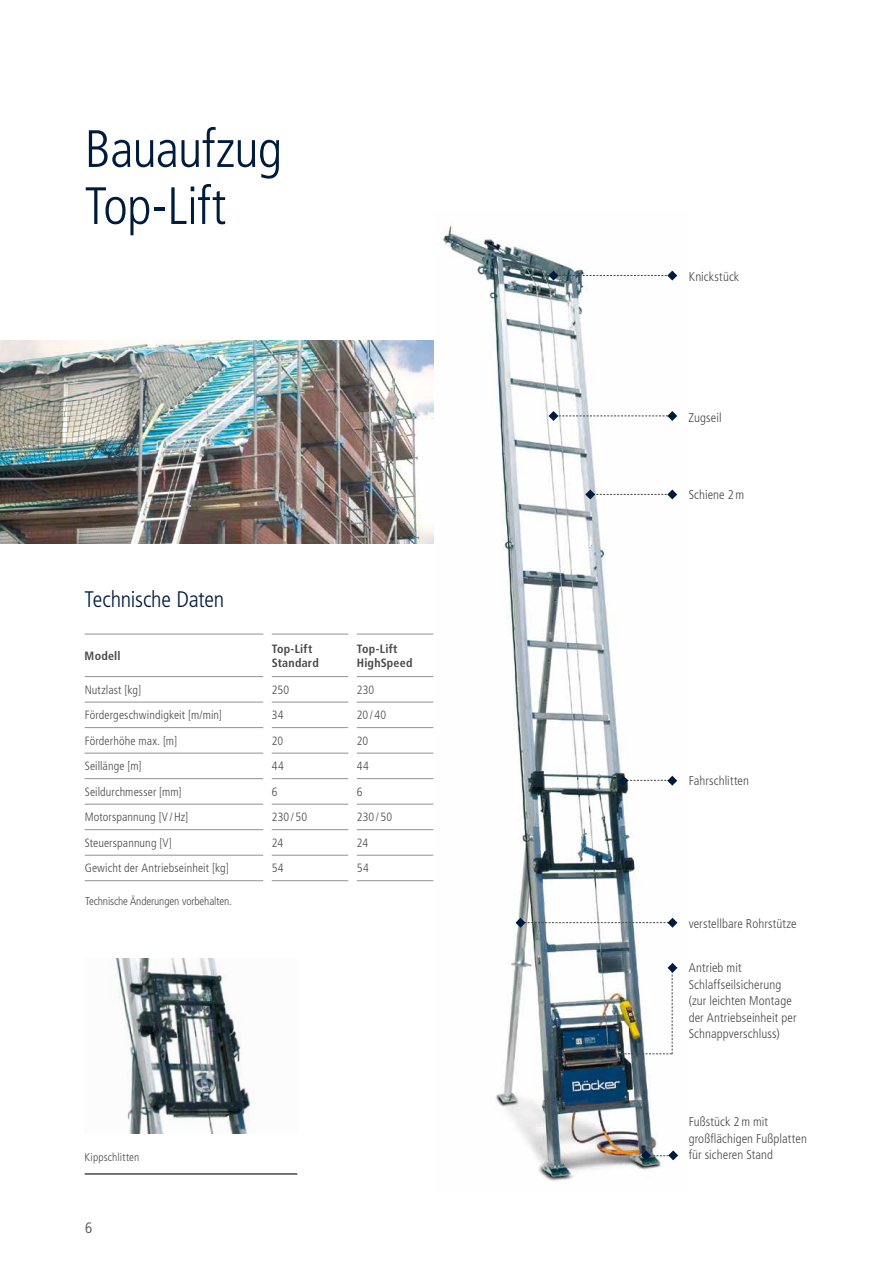
<style>
.page{position:relative;width:893px;height:1263px;background:#fff}
.page>*{position:absolute;margin:0;border:0;box-sizing:border-box;transform-origin:0 0}
.t1{font:300 condensed 52.5px/57px "Frutiger LT Pro";letter-spacing:-.01em;color:#001b3c}
.t2{font:300 condensed 22.5px "Frutiger LT Pro";letter-spacing:-.01em;color:#001b3c}
.t3{font:300 condensed 15px "Frutiger LT Pro";color:#484847}
.t4{font:300 condensed 12.75px/16.5px "Frutiger LT Pro";letter-spacing:.01em;color:#484847}
.t5{font:300 condensed 12px "Frutiger LT Pro";letter-spacing:.01em;color:#484847}
.t6{font:700 condensed 12px/14.4px "Frutiger LT Pro";letter-spacing:.02em;color:#484847}
.t7{font:300 condensed 11.25px "Frutiger LT Pro";letter-spacing:-.01em;color:#484847}
.t8{font:300 condensed 11.25px "Frutiger LT Pro";letter-spacing:.015em;color:#484847}
</style>
<div class="page">
<img style="left:115px;top:959px;width:137px;height:175px">
<img style="left:443px;top:225px;width:235px;height:957px">
<svg style="left:549px;top:271px;width:128px;height:9px"></svg>
<svg style="left:549px;top:411px;width:128px;height:10px"></svg>
<svg style="left:585px;top:489px;width:92px;height:10px"></svg>
<svg style="left:515px;top:918px;width:162px;height:10px"></svg>
<svg style="left:641px;top:1150px;width:37px;height:10px"></svg>
<svg style="left:618px;top:776px;width:59px;height:10px"></svg>
<img style="left:603px;top:963px;width:74px;height:96px">
<svg style="left:85px;top:634px;width:348px;height:247px"></svg>
<hr style="left:85px;top:634px;width:178px;height:1px;background:#919291">
<hr style="left:272px;top:634px;width:76px;height:1px;background:#919291">
<hr style="left:357px;top:634px;width:76px;height:1px;background:#919291">
<hr style="left:85px;top:676px;width:178px;height:1px;background:#919291">
<hr style="left:272px;top:676px;width:76px;height:1px;background:#919291">
<hr style="left:357px;top:676px;width:76px;height:1px;background:#919291">
<hr style="left:85px;top:702px;width:178px;height:1px;background:#919291">
<hr style="left:272px;top:702px;width:76px;height:1px;background:#919291">
<hr style="left:357px;top:702px;width:76px;height:1px;background:#919291">
<hr style="left:85px;top:727px;width:178px;height:1px;background:#919291">
<hr style="left:272px;top:727px;width:76px;height:1px;background:#919291">
<hr style="left:357px;top:727px;width:76px;height:1px;background:#919291">
<hr style="left:85px;top:753px;width:178px;height:1px;background:#919291">
<hr style="left:272px;top:753px;width:76px;height:1px;background:#919291">
<hr style="left:357px;top:753px;width:76px;height:1px;background:#919291">
<hr style="left:85px;top:778px;width:178px;height:1px;background:#919291">
<hr style="left:272px;top:778px;width:76px;height:1px;background:#919291">
<hr style="left:357px;top:778px;width:76px;height:1px;background:#919291">
<hr style="left:85px;top:804px;width:178px;height:1px;background:#919291">
<hr style="left:272px;top:804px;width:76px;height:1px;background:#919291">
<hr style="left:357px;top:804px;width:76px;height:1px;background:#919291">
<hr style="left:85px;top:829px;width:178px;height:1px;background:#919291">
<hr style="left:272px;top:829px;width:76px;height:1px;background:#919291">
<hr style="left:357px;top:829px;width:76px;height:1px;background:#919291">
<hr style="left:85px;top:855px;width:178px;height:1px;background:#919291">
<hr style="left:272px;top:855px;width:76px;height:1px;background:#919291">
<hr style="left:357px;top:855px;width:76px;height:1px;background:#919291">
<hr style="left:85px;top:880px;width:178px;height:1px;background:#919291">
<hr style="left:272px;top:880px;width:76px;height:1px;background:#919291">
<hr style="left:357px;top:880px;width:76px;height:1px;background:#919291">
<img style="left:0;top:341px;width:434px;height:203px">
<hr style="left:85px;top:1173px;width:212px;height:2px;background:#484847">
<h1 class="t1" style="left:85px;top:121px;width:199px">Bauaufzug<br>Top-Lift</h1>
<h2 class="t2" style="left:85px;top:586px;width:141px">Technische Daten</h2>
<p class="t6" style="left:85px;top:648px;width:37px">Modell</p>
<p class="t6" style="left:272px;top:641px;width:49px">Top-Lift<br>Standard</p>
<p class="t6" style="left:357px;top:641px;width:57px">Top-Lift<br>HighSpeed</p>
<p class="t5" style="left:85px;top:683px;width:58px">Nutzlast [kg]</p>
<p class="t5" style="left:272px;top:683px;width:19px">250</p>
<p class="t5" style="left:357px;top:683px;width:19px">230</p>
<p class="t5" style="left:85px;top:708px;width:139px">Fördergeschwindigkeit [m/min]</p>
<p class="t5" style="left:272px;top:708px;width:13px">34</p>
<p class="t5" style="left:357px;top:708px;width:31px">20/40</p>
<p class="t5" style="left:85px;top:734px;width:94px">Förderhöhe max. [m]</p>
<p class="t5" style="left:272px;top:734px;width:13px">20</p>
<p class="t5" style="left:357px;top:734px;width:13px">20</p>
<p class="t5" style="left:85px;top:759px;width:58px">Seillänge [m]</p>
<p class="t5" style="left:272px;top:759px;width:13px">44</p>
<p class="t5" style="left:357px;top:759px;width:13px">44</p>
<p class="t5" style="left:85px;top:785px;width:99px">Seildurchmesser [mm]</p>
<p class="t5" style="left:272px;top:785px;width:7px">6</p>
<p class="t5" style="left:357px;top:785px;width:7px">6</p>
<p class="t5" style="left:85px;top:810px;width:105px">Motorspannung [V/Hz]</p>
<p class="t5" style="left:272px;top:810px;width:37px">230/50</p>
<p class="t5" style="left:357px;top:810px;width:37px">230/50</p>
<p class="t5" style="left:85px;top:836px;width:89px">Steuerspannung [V]</p>
<p class="t5" style="left:272px;top:836px;width:13px">24</p>
<p class="t5" style="left:357px;top:836px;width:13px">24</p>
<p class="t5" style="left:85px;top:861px;width:146px">Gewicht der Antriebseinheit [kg]</p>
<p class="t5" style="left:272px;top:861px;width:13px">54</p>
<p class="t5" style="left:357px;top:861px;width:13px">54</p>
<p class="t7" style="left:85px;top:894px;width:148px">Technische Änderungen vorbehalten.</p>
<p class="t8" style="left:85px;top:1151px;width:56px">Kippschlitten</p>
<p class="t3" style="left:85px;top:1219px;width:9px">6</p>
<p class="t4" style="left:689px;top:268px;width:52px">Knickstück</p>
<p class="t4" style="left:689px;top:409px;width:35px">Zugseil</p>
<p class="t4" style="left:689px;top:487px;width:57px">Schiene 2m</p>
<p class="t4" style="left:689px;top:773px;width:62px">Fahrschlitten</p>
<p class="t4" style="left:689px;top:916px;width:109px">verstellbare Rohrstütze</p>
<p class="t4" style="left:689px;top:960px;width:109px">Antrieb mit<br>Schlaffseilsicherung (zur leichten Montage der Antriebseinheit per<br>Schnappverschluss)</p>
<p class="t4" style="left:689px;top:1114px;width:120px">Fußstück 2m mit großflächigen Fußplatten für sicheren Stand</p>
</div>
